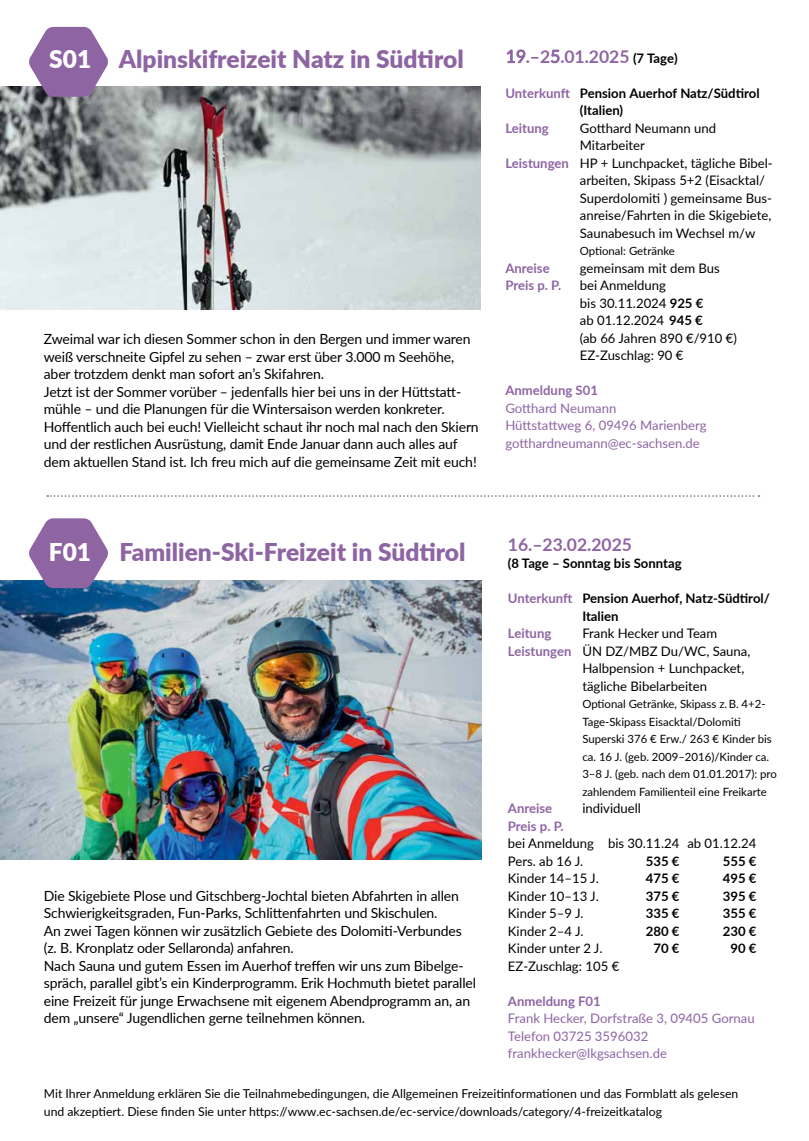
<style>
.page{position:relative;width:809px;height:1141px;background:#fff}
.page>*{position:absolute;margin:0;border:0;box-sizing:border-box;transform-origin:0 0}
.t1{font:900 24.5px "Lato";color:#8e64a3}
.t2{font:700 17.5px "Lato";color:#8e64a3}
.t3{font:14px/17.5px "Lato";letter-spacing:-.01em;color:#000}
.t4{font:13.12px/17.5px "Lato";color:#000}
.t5{font:700 13.12px/17.5px "Lato";color:#000}
.t6{font:13.12px/17.5px "Lato";color:#8e64a3}
.t7{font:700 13.12px "Lato";color:#8e64a3}
.t8{font:12.25px/17.5px "Lato";color:#000}
.t9{font:11.38px/17.5px "Lato";color:#000}
.s1{color:#fff}
.s2{font-weight:400}
.s3{font-style:inherit}
.s4{font-size:13.12px;color:#000}
.s5{color:#8e64a3}
.s6{font-weight:700;color:#8e64a3}
.s7{font-weight:700}
</style>
<div class="page">
<svg style="left:47px;top:495px;width:712px;height:2px"></svg>
<img style="left:0;top:581px;width:481px;height:279px">
<img style="left:0;top:87px;width:480px;height:222px">
<svg style="left:29px;top:518px;width:79px;height:70px"></svg>
<svg style="left:29px;top:27px;width:79px;height:70px"></svg>
<h1 class="t1" style="left:49px;top:41px;width:416px"><span class="s1">S01</span> Alpinskifreizeit Natz in Südtirol</h1>
<p class="t3" style="left:44px;top:330px;width:436px">Zweimal war ich diesen Sommer schon in den Bergen und immer waren weiß verschneite Gipfel zu sehen – zwar erst über 3.000 m Seehöhe, aber trotzdem denkt man sofort an’s Skifahren.<br>Jetzt ist der Sommer vorüber – jedenfalls hier bei uns in der Hüttstatt&shy;mühle – und die Planungen für die Wintersaison werden konkreter.<br>Hoffentlich auch bei euch! Vielleicht schaut ihr noch mal nach den Skiern und der restlichen Ausrüstung, damit Ende Januar dann auch alles auf dem aktuellen Stand ist. Ich freu mich auf die gemeinsame Zeit mit euch!</p>
<h1 class="t1" style="left:49px;top:534px;width:418px"><span class="s1">F01</span> Familien-Ski-Freizeit in Südtirol</h1>
<p class="t3" style="left:44px;top:886px;width:434px">Die Skigebiete Plose und Gitschberg-Jochtal bieten Abfahrten in allen Schwierigkeitsgraden, Fun-Parks, Schlittenfahrten und Skischulen.<br>An zwei Tagen können wir zusätzlich Gebiete des Dolomiti-Verbundes (z. B. Kronplatz oder Sellaronda) anfahren.<br>Nach Sauna und gutem Essen im Auerhof treffen wir uns zum Bibelge&shy;spräch, parallel gibt’s ein Kinderprogramm. Erik Hochmuth bietet parallel eine Freizeit für junge Erwachsene mit eigenem Abendprogramm an, an dem „unsere“ Jugendlichen gerne teilnehmen können.</p>
<p class="t2" style="left:505px;top:43px;width:174px"><span class="s2">19</span>.<span class="s3">–</span>2<span class="s2">5</span>.01.2025 <span class="s4">(7 Tage)</span></p>
<p class="t5" style="left:580px;top:84px;width:181px;text-indent:-74px"><span class="s5">Unterkunft</span> Pension Auerhof Natz/Südtirol (Italien)</p>
<p class="t7" style="left:505px;top:118px;width:45px">Leitung</p>
<p class="t4" style="left:580px;top:119px;width:138px">Gotthard Neumann und</p>
<p class="t4" style="left:580px;top:136px;width:67px">Mitarbeiter</p>
<p class="t4" style="left:505px;top:154px;width:269px"><span class="s6">Leistungen</span> HP + Lunchpacket, tägliche Bibel-</p>
<p class="t4" style="left:580px;top:171px;width:187px">arbeiten, Skipass 5+2 (Eisacktal/</p>
<p class="t4" style="left:580px;top:189px;width:194px">Superdolomiti ) gemeinsame Bus-</p>
<p class="t4" style="left:580px;top:206px;width:193px">anreise/Fahrten in die Skigebiete,</p>
<p class="t4" style="left:580px;top:224px;width:177px">Saunabesuch im Wechsel m/w</p>
<p class="t9" style="left:580px;top:242px;width:96px">Optional: Getränke</p>
<p class="t7" style="left:505px;top:258px;width:46px">Anreise</p>
<p class="t4" style="left:580px;top:259px;width:141px">gemeinsam mit dem Bus</p>
<p class="t7" style="left:505px;top:276px;width:57px">Preis p. P.</p>
<p class="t4" style="left:580px;top:276px;width:159px">bei Anmeldung<br>bis 30.11.2024 <span class="s7">925 €<br></span>ab 01.12.2024 <span class="s7">945 €<br></span>(ab 66 Jahren 890 €/910 €)<br>EZ-Zuschlag: 90 €</p>
<p class="t7" style="left:505px;top:381px;width:94px">Anmeldung S01</p>
<p class="t6" style="left:505px;top:399px;width:203px">Gotthard Neumann<br>Hüttstattweg 6, 09496 Marienberg gotthardneumann@ec-sachsen.de</p>
<p class="t2" style="left:508px;top:532px;width:126px">16.<span class="s3">–</span>23.02.2025</p>
<p class="t5" style="left:508px;top:554px;width:175px">(8 Tage – Sonntag bis Sonntag</p>
<p class="t5" style="left:582px;top:589px;width:189px;text-indent:-74px"><span class="s5">Unterkunft</span> Pension Auerhof, Natz-Südtirol/<br>Italien</p>
<p class="t7" style="left:508px;top:624px;width:45px">Leitung</p>
<p class="t4" style="left:582px;top:624px;width:136px">Frank Hecker und Team</p>
<p class="t4" style="left:508px;top:642px;width:244px"><span class="s6">Leistungen</span> ÜN DZ/MBZ Du/WC, Sauna,</p>
<p class="t4" style="left:582px;top:659px;width:163px">Halbpension + Lunchpacket,</p>
<p class="t4" style="left:582px;top:677px;width:126px">tägliche Bibelarbeiten</p>
<p class="t9" style="left:582px;top:695px;width:196px">Optional Getränke, Skipass z. B. 4+2- Tage-Skipass Eisacktal/Dolomiti Superski 376 € Erw./ 263 € Kinder bis ca. 16 J. (geb. 2009–2016)/Kinder ca.<br>3–8 J. (geb. nach dem 01.01.2017): pro zahlendem Familienteil eine Freikarte</p>
<p class="t7" style="left:508px;top:799px;width:46px">Anreise</p>
<p class="t4" style="left:582px;top:799px;width:60px">individuell</p>
<p class="t7" style="left:508px;top:816px;width:57px">Preis p. P.</p>
<p class="t4" style="left:508px;top:834px;width:250px">bei Anmeldung bis 30.11.24 ab 01.12.24<br>Pers. ab 16 J.</p>
<p class="t5" style="left:646px;top:852px;width:35px">535 €</p>
<p class="t5" style="left:723px;top:852px;width:35px">555 €</p>
<p class="t4" style="left:508px;top:869px;width:92px">Kinder 14–15 J.</p>
<p class="t5" style="left:646px;top:869px;width:35px">475 €</p>
<p class="t5" style="left:723px;top:869px;width:35px">495 €</p>
<p class="t4" style="left:508px;top:887px;width:92px">Kinder 10–13 J.</p>
<p class="t5" style="left:646px;top:887px;width:35px">375 €</p>
<p class="t5" style="left:723px;top:887px;width:35px">395 €</p>
<p class="t4" style="left:508px;top:904px;width:77px">Kinder 5–9 J.</p>
<p class="t5" style="left:646px;top:904px;width:35px">335 €</p>
<p class="t5" style="left:723px;top:904px;width:35px">355 €</p>
<p class="t4" style="left:508px;top:922px;width:77px">Kinder 2–4 J.</p>
<p class="t5" style="left:646px;top:922px;width:35px">280 €</p>
<p class="t5" style="left:723px;top:922px;width:35px">230 €</p>
<p class="t4" style="left:508px;top:939px;width:96px">Kinder unter 2 J.</p>
<p class="t5" style="left:653px;top:939px;width:28px">70 €</p>
<p class="t5" style="left:730px;top:939px;width:28px">90 €</p>
<p class="t4" style="left:508px;top:957px;width:113px">EZ-Zuschlag: 105 €</p>
<p class="t7" style="left:508px;top:991px;width:94px">Anmeldung F01</p>
<p class="t6" style="left:508px;top:1009px;width:248px">Frank Hecker, Dorfstraße 3, 09405 Gornau<br>Telefon 03725 3596032 frankhecker@lkgsachsen.de</p>
<p class="t8" style="left:44px;top:1084px;width:696px">Mit Ihrer Anmeldung erklären Sie die Teilnahmebedingungen, die Allgemeinen Freizeitinformationen und das Formblatt als gelesen und akzeptiert. Diese finden Sie unter https://www.ec-sachsen.de/ec-service/downloads/category/4-freizeitkatalog</p>
</div>
